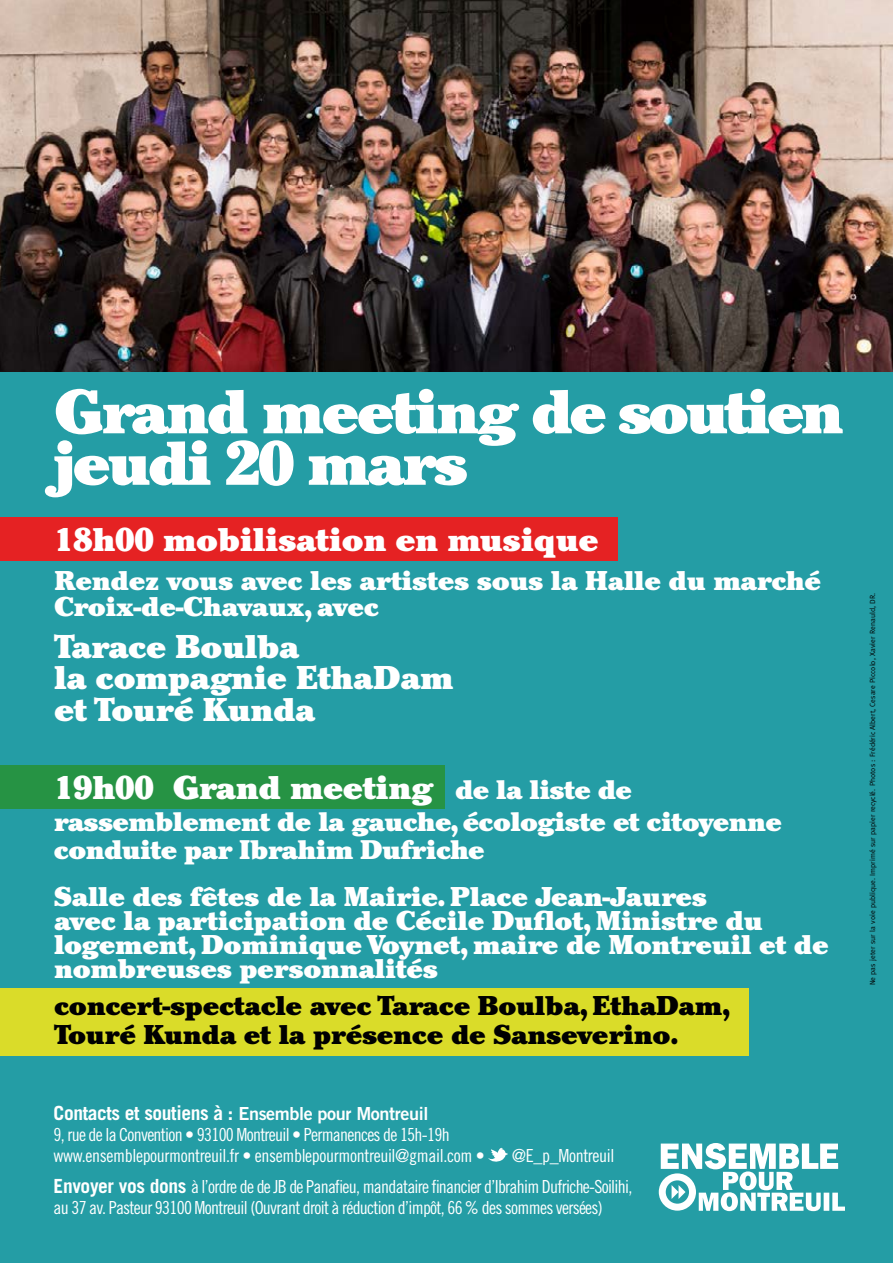
<style>
.page{position:relative;width:893px;height:1263px;background:#fff}
.page>*{position:absolute;margin:0;border:0;box-sizing:border-box;transform-origin:0 0}
.t1{font:900 61.65px/51.4px "Cheltenham";letter-spacing:-.05em;color:#fff}
.t2{font:900 32.7px/31.5px "Cheltenham";letter-spacing:-.01em;color:#fff}
.t3{font:900 27px/24px "Cheltenham";letter-spacing:-.01em;color:#fff}
.t4{font:900 27px/28.5px "Cheltenham";letter-spacing:-.01em;color:#000}
.t5{font:900 26.7px/27.6px "Cheltenham";letter-spacing:-.02em;color:#fff}
.t6{font:18px/31px "Trade Gothic LT Std Cn 18";letter-spacing:-.04em;color:#fff}
.t7{font:18px/21px "Trade Gothic LT Std Cn 18";letter-spacing:-.02em;color:#fff}
.t8{font:18px "Trade Gothic LT Std Bd 2";letter-spacing:-.02em;color:#fff}
.t9{font:7.5px "Meta";color:#000}
.s1{font-size:26.7px}
.s2{font-family:"Trade Gothic LT Std";font-weight:700;font-size:19.5px}
</style>
<div class="page">
<img style="left:0;top:0;width:893px;height:373px">
<div style="left:0;top:373px;width:893px;height:890px;background:#249da5"></div>
<svg style="left:488px;top:1147px;width:20px;height:15px"></svg>
<svg style="left:659px;top:1143px;width:186px;height:68px"></svg>
<div style="left:0;top:518px;width:618px;height:43px;background:#e52223"></div>
<div style="left:0;top:765px;width:444px;height:44px;background:#269344"></div>
<div style="left:0;top:988px;width:748px;height:67px;background:#dadc29"></div>
<h1 class="t1" style="left:54px;top:386px;width:791px">Grand meeting de soutien jeudi 20 mars</h1>
<p class="t2" style="left:54px;top:524px;width:546px">18h00 mobilisation en musique</p>
<p class="t3" style="left:54px;top:568px;width:769px;line-height:25.5px">Rendez vous avec les artistes sous la Halle du marché<br>Croix-de-Chavaux, avec</p>
<p class="t2" style="left:54px;top:631px;width:401px">Tarace Boulba<br>la compagnie EthaDam et Touré Kunda</p>
<p class="t2" style="left:54px;top:772px;width:579px">19h00 Grand meeting <span class="s1">de la liste de</span></p>
<p class="t5" style="left:54px;top:808px;width:729px">rassemblement de la gauche, écologiste et citoyenne conduite par Ibrahim Dufriche</p>
<p class="t3" style="left:54px;top:884px;width:776px">Salle des fêtes de la Mairie. Place Jean-Jaures<br>avec la participation de Cécile Duflot, Ministre du logement, Dominique Voynet, maire de Montreuil et de nombreuses personnalités</p>
<p class="t4" style="left:54px;top:992px;width:678px">concert-spectacle avec Tarace Boulba, EthaDam,<br>Touré Kunda et la présence de Sanseverino.</p>
<p class="t8" style="left:54px;top:1102px;width:376px"><span class="s2">Contacts et soutiens à :</span> Ensemble pour Montreuil</p>
<p class="t7" style="left:54px;top:1123px;width:433px">9, rue de la Convention • 93100 Montreuil • Permanences de 15h-19h www.ensemblepourmontreuil.fr • ensemblepourmontreuil@gmail.com •</p>
<p class="t6" style="left:54px;top:1139px;width:580px;text-indent:458px">@E_p_Montreuil<br><span class="s2">Envoyer vos dons</span> à l’ordre de de JB de Panafieu, mandataire financier d’Ibrahim Dufriche-Soilihi,</p>
<p class="t6" style="left:54px;top:1191px;width:551px">au 37 av. Pasteur 93100 Montreuil (Ouvrant droit à réduction d’impôt, 66 % des sommes versées)</p>
<p class="t9" style="left:868px;top:985px;width:394px;rotate:-90deg">Ne pas jeter sur la voie publique. Imprimé sur papier recyclé. Photos : Frédéric Albert, Cesare Piccolo, Xavier Renauld, DR.</p>
</div>
